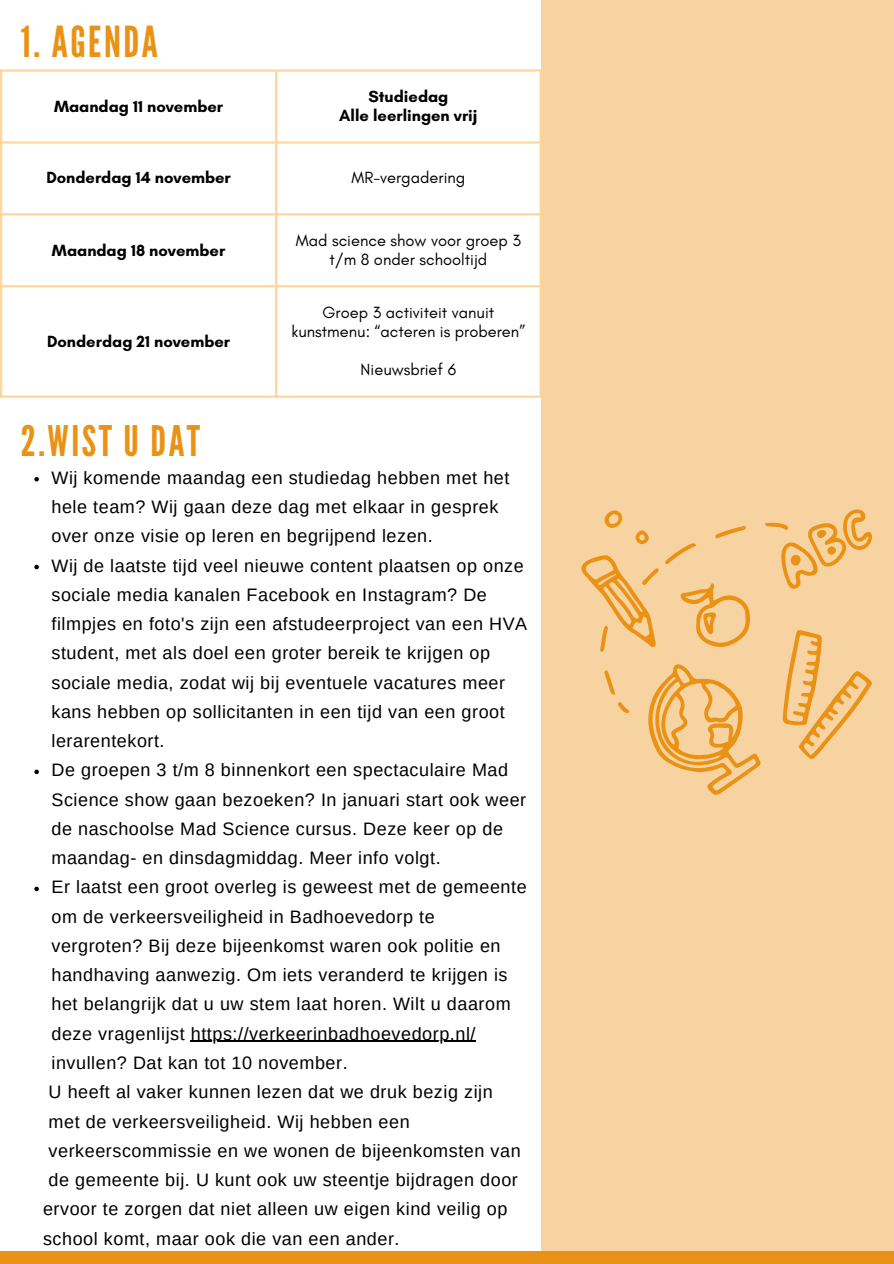
<style>
.page{position:relative;width:894px;height:1264px;background:#fff}
.page>*{position:absolute;margin:0;border:0;box-sizing:border-box;transform-origin:0 0}
.t1{font:42.75px "League Gothic";letter-spacing:.06em;color:#ea9215}
.t2{font:42px "League Gothic";letter-spacing:.06em;color:#ea9215}
.t3{font:18px "Arimo";letter-spacing:.03em;color:#000}
.t4{font:16.5px/19.2px "Glacial Indifference";color:#000;text-align:center}
.t5{font:700 16.5px/19.2px "Glacial Indifference";color:#000;text-align:center}
</style>
<div class="page">
<div style="left:541px;top:0;width:352px;height:1263px;background:#f6d3a1"></div>
<div style="left:0;top:1251px;width:893px;height:12px;background:#ea9215"></div>
<hr style="left:0;top:72px;width:2px;height:323px;background:#ffd699">
<hr style="left:275px;top:72px;width:2px;height:323px;background:#ffd699">
<hr style="left:539px;top:72px;width:2px;height:323px;background:#ffd699">
<hr style="left:0;top:69px;width:541px;height:3px;background:#ffd699">
<hr style="left:0;top:141px;width:541px;height:3px;background:#ffd699">
<hr style="left:0;top:213px;width:541px;height:2px;background:#ffd699">
<hr style="left:0;top:285px;width:541px;height:2px;background:#ffd699">
<hr style="left:0;top:395px;width:541px;height:3px;background:#ffd699">
<svg style="left:648px;top:664px;width:112px;height:131px"></svg>
<svg style="left:782px;top:630px;width:89px;height:129px"></svg>
<svg style="left:604px;top:510px;width:18px;height:18px"></svg>
<svg style="left:665px;top:543px;width:31px;height:21px"></svg>
<svg style="left:715px;top:526px;width:31px;height:12px"></svg>
<svg style="left:635px;top:530px;width:13px;height:14px"></svg>
<svg style="left:604px;top:670px;width:11px;height:24px"></svg>
<svg style="left:581px;top:555px;width:77px;height:97px"></svg>
<svg style="left:618px;top:702px;width:11px;height:11px"></svg>
<svg style="left:680px;top:583px;width:70px;height:64px"></svg>
<svg style="left:765px;top:509px;width:106px;height:80px"></svg>
<div style="left:827px;top:546px;width:8px;height:9px;background:#ea9215;border-radius:50%"></div>
<div style="left:790px;top:555px;width:10px;height:10px;background:#ea9215;border-radius:50%"></div>
<svg style="left:34px;top:477px;width:5px;height:4px"></svg>
<svg style="left:34px;top:564px;width:5px;height:5px"></svg>
<svg style="left:34px;top:769px;width:5px;height:5px"></svg>
<svg style="left:34px;top:886px;width:5px;height:5px"></svg>
<hr style="left:191px;top:1040px;width:285px;height:1px;background:#000">
<h1 class="t1" style="left:21px;top:17px;width:139px">1. AGENDA</h1>
<p class="t5" style="left:54px;top:97px;width:170px">Maandag 11 november</p>
<p class="t5" style="left:339px;top:87px;width:140px">Studiedag<br>Alle leerlingen vrij</p>
<p class="t5" style="left:46px;top:168px;width:186px">Donderdag 14 november</p>
<p class="t4" style="left:351px;top:168px;width:115px">MR-vergadering</p>
<p class="t5" style="left:52px;top:240px;width:175px">Maandag 18 november</p>
<p class="t4" style="left:296px;top:230px;width:226px">Mad science show voor groep 3 t/m 8 onder schooltijd</p>
<p class="t5" style="left:47px;top:332px;width:185px">Donderdag 21 november</p>
<p class="t4" style="left:291px;top:302px;width:235px">Groep 3 activiteit vanuit kunstmenu: “acteren is proberen”</p>
<p class="t4" style="left:360px;top:360px;width:97px">Nieuwsbrief 6</p>
<h2 class="t2" style="left:21px;top:416px;width:181px">2.WIST U DAT</h2>
<p class="t3" style="left:51px;top:467px;width:459px">Wij komende maandag een studiedag hebben met het</p>
<p class="t3" style="left:51px;top:496px;width:448px">hele team? Wij gaan deze dag met elkaar in gesprek</p>
<p class="t3" style="left:51px;top:526px;width:382px">over onze visie op leren en begrijpend lezen.</p>
<p class="t3" style="left:51px;top:555px;width:473px">Wij de laatste tijd veel nieuwe content plaatsen op onze</p>
<p class="t3" style="left:51px;top:584px;width:437px">sociale media kanalen Facebook en Instagram? De</p>
<p class="t3" style="left:51px;top:613px;width:477px">filmpjes en foto's zijn een afstudeerproject van een HVA</p>
<p class="t3" style="left:51px;top:643px;width:440px">student, met als doel een groter bereik te krijgen op</p>
<p class="t3" style="left:51px;top:672px;width:455px">sociale media, zodat wij bij eventuele vacatures meer</p>
<p class="t3" style="left:51px;top:701px;width:454px">kans hebben op sollicitanten in een tijd van een groot</p>
<p class="t3" style="left:51px;top:730px;width:115px">lerarentekort.</p>
<p class="t3" style="left:51px;top:760px;width:458px">De groepen 3 t/m 8 binnenkort een spectaculaire Mad</p>
<p class="t3" style="left:51px;top:789px;width:476px">Science show gaan bezoeken? In januari start ook weer</p>
<p class="t3" style="left:51px;top:818px;width:453px">de naschoolse Mad Science cursus. Deze keer op de</p>
<p class="t3" style="left:51px;top:847px;width:390px">maandag- en dinsdagmiddag. Meer info volgt.</p>
<p class="t3" style="left:51px;top:877px;width:476px">Er laatst een groot overleg is geweest met de gemeente</p>
<p class="t3" style="left:51px;top:906px;width:384px">om de verkeersveiligheid in Badhoevedorp te</p>
<p class="t3" style="left:51px;top:935px;width:450px">vergroten? Bij deze bijeenkomst waren ook politie en</p>
<p class="t3" style="left:51px;top:964px;width:457px">handhaving aanwezig. Om iets veranderd te krijgen is</p>
<p class="t3" style="left:51px;top:994px;width:460px">het belangrijk dat u uw stem laat horen. Wilt u daarom</p>
<p class="t3" style="left:51px;top:1023px;width:425px">deze vragenlijst https://verkeerinbadhoevedorp.nl/</p>
<p class="t3" style="left:51px;top:1052px;width:297px">invullen? Dat kan tot 10 november.</p>
<p class="t3" style="left:49px;top:1081px;width:445px">U heeft al vaker kunnen lezen dat we druk bezig zijn</p>
<p class="t3" style="left:49px;top:1111px;width:362px">met de verkeersveiligheid. Wij hebben een</p>
<p class="t3" style="left:49px;top:1140px;width:473px">verkeerscommissie en we wonen de bijeenkomsten van</p>
<p class="t3" style="left:49px;top:1169px;width:470px">de gemeente bij. U kunt ook uw steentje bijdragen door</p>
<p class="t3" style="left:43px;top:1198px;width:465px">ervoor te zorgen dat niet alleen uw eigen kind veilig op</p>
<p class="t3" style="left:43px;top:1228px;width:358px">school komt, maar ook die van een ander.</p>
</div>
